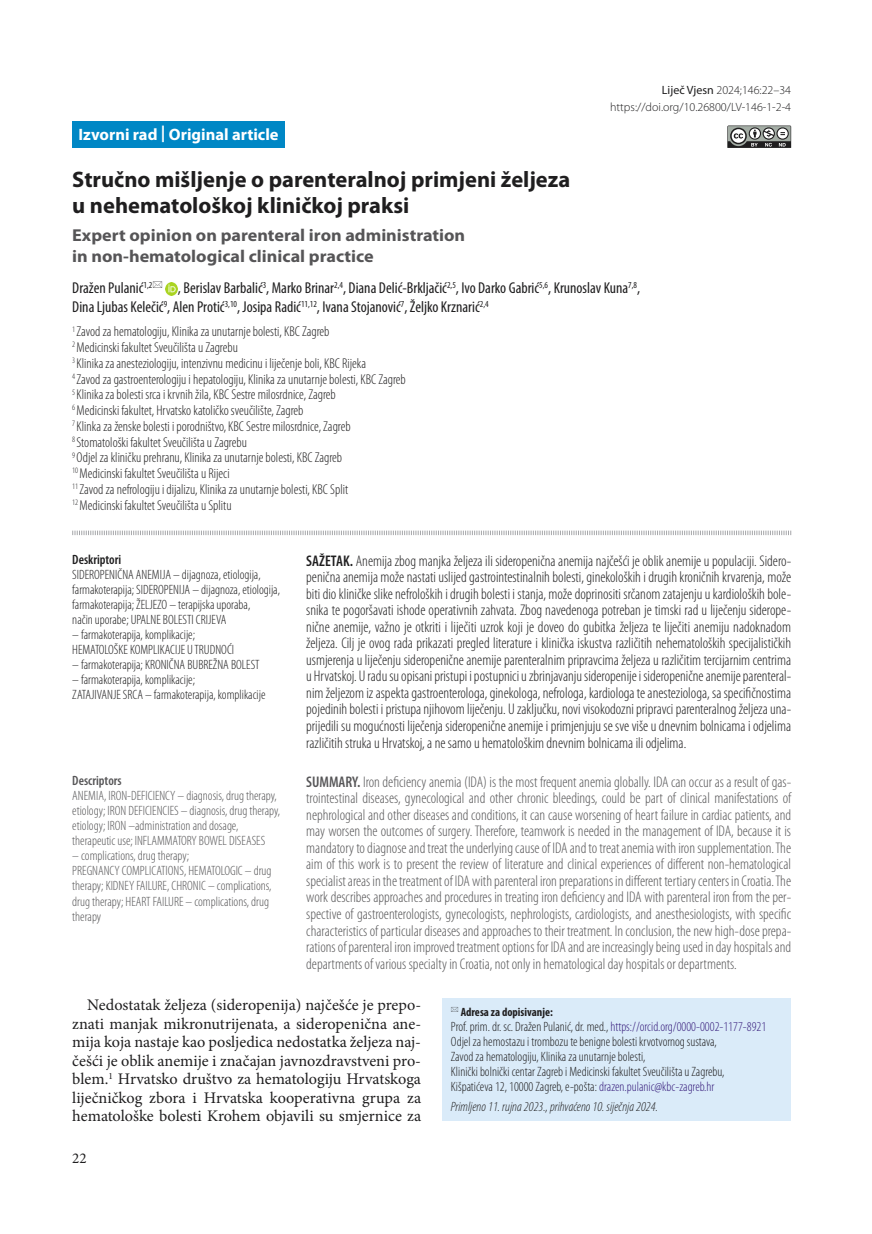
<style>
.page{position:relative;width:872px;height:1234px;background:#fff}
.page>*{position:absolute;margin:0;border:0;box-sizing:border-box;transform-origin:0 0}
.t1{font:700 22.5px/25.5px "Myriad Pro";color:#1f1e1f}
.t2{font:700 17.25px/20.2px "Myriad Pro";color:#565557;scale:1.05 1}
.t3{font:700 16.5px "Myriad Pro";color:#fff}
.t4{font:16.2px/18.5px "Minion Pro";color:#1f1e1f;text-align:justify}
.t5{font:condensed 15.75px/18.8px "Myriad Pro";color:#1f1e1f}
.t6{font:300 condensed 15.45px/16.5px "Myriad Pro";color:#1f1e1f;text-align:justify}
.t7{font:300 condensed 15.45px/16.5px "Myriad Pro";color:#565557;text-align:justify}
.t8{font:15px "Minion Pro";color:#1f1e1f}
.t9{font:300 condensed 14.25px/15.8px "Myriad Pro";color:#1f1e1f}
.t10{font:300 condensed 13.5px/15px "Myriad Pro";color:#1f1e1f}
.t11{font:300 condensed 13.5px/15px "Myriad Pro";color:#565557}
.t12{font:italic 300 condensed 13.5px "Myriad Pro";color:#1f1e1f}
.t13{font:600 condensed 13.5px "Myriad Pro";color:#1f1e1f}
.t14{font:600 condensed 13.5px "Myriad Pro";color:#565557}
.t15{font:300 12px/16.5px "Myriad Pro";color:#1f1e1f;text-align:right}
.t16{font:700 condensed 12px "Myriad Pro";color:#1f1e1f}
.s1{font-weight:400}
.s2{font-weight:600}
.s3{color:#371d7c}
</style>
<div class="page">
<svg style="left:727px;top:125px;width:64px;height:23px"></svg>
<div style="left:442px;top:998px;width:349px;height:122px;background:#daebf9"></div>
<div style="left:72px;top:121px;width:213px;height:27px;background:#0087c5"></div>
<svg style="left:72px;top:530px;width:719px;height:6px"></svg>
<svg style="left:165px;top:282px;width:13px;height:13px"></svg>
<p class="t3" style="left:78px;top:123px;width:202px">Izvorni rad | Original article</p>
<p class="t15" style="left:610px;top:82px;width:182px"><span class="s1">Liječ Vjesn</span> 2024;146:22–34 https://doi.org/10.26800/LV-146-1-2-4</p>
<h1 class="t1" style="left:72px;top:166px;width:499px">Stručno mišljenje o parenteralnoj primjeni željeza u nehematološkoj kliničkoj praksi</h1>
<p class="t2" style="left:72px;top:225px;width:376px">Expert opinion on parenteral iron administration in non-hematological clinical practice</p>
<p class="t5" style="left:72px;top:278px;width:81px">Dražen Pulanić<sup>1,2</sup></p>
<p class="t5" style="left:72px;top:278px;width:569px;text-indent:106px">, Berislav Barbalić<sup>3</sup>, Marko Brinar<sup>2,4</sup>, Diana Delić-Brkljačić<sup>2,5</sup>, Ivo Darko Gabrić<sup>5,6</sup>, Krunoslav Kuna<sup>7,8</sup>,<br>Dina Ljubas Kelečić<sup>9</sup>, Alen Protić<sup>3,10</sup>, Josipa Radić<sup>11,12</sup>, Ivana Stojanović<sup>7</sup>, Željko Krznarić<sup>2,4</sup></p>
<p class="t9" style="left:72px;top:323px;width:335px"><sup>1</sup> Zavod za hematologiju, Klinika za unutarnje bolesti, KBC Zagreb<br><sup>2</sup> Medicinski fakultet Sveučilišta u Zagrebu<br><sup>3</sup> Klinika za anesteziologiju, intenzivnu medicinu i liječenje boli, KBC Rijeka<br><sup>4</sup> Zavod za gastroenterologiju i hepatologiju, Klinika za unutarnje bolesti, KBC Zagreb <sup>5</sup> Klinika za bolesti srca i krvnih žila, KBC Sestre milosrdnice, Zagreb<br><sup>6</sup> Medicinski fakultet, Hrvatsko katoličko sveučilište, Zagreb<br><sup>7</sup> Klinka za ženske bolesti i porodništvo, KBC Sestre milosrdnice, Zagreb<br><sup>8</sup> Stomatološki fakultet Sveučilišta u Zagrebu<br><sup>9</sup> Odjel za kliničku prehranu, Klinika za unutarnje bolesti, KBC Zagreb<br><sup>10</sup> Medicinski fakultet Sveučilišta u Rijeci<br><sup>11</sup> Zavod za nefrologiju i dijalizu, Klinika za unutarnje bolesti, KBC Split<br><sup>12</sup> Medicinski fakultet Sveučilišta u Splitu</p>
<p class="t13" style="left:72px;top:551px;width:50px">Deskriptori</p>
<p class="t10" style="left:72px;top:567px;width:209px">SIDEROPENIČNA ANEMIJA – dijagnoza, etiologija, farmakoterapija; SIDEROPENIJA – dijagnoza, etiologija, farmakoterapija; ŽELJEZO – terapijska uporaba,<br>način uporabe; UPALNE BOLESTI CRIJEVA</p>
<p class="t10" style="left:72px;top:627px;width:163px">– farmakoterapija, komplikacije;<br>HEMATOLOŠKE KOMPLIKACIJE U TRUDNOĆI</p>
<p class="t10" style="left:72px;top:657px;width:189px">– farmakoterapija; KRONIČNA BUBREŽNA BOLEST</p>
<p class="t10" style="left:72px;top:672px;width:195px">– farmakoterapija, komplikacije;<br>ZATAJIVANJE SRCA – farmakoterapija, komplikacije</p>
<p class="t6" style="left:306px;top:552px;width:486px"><span class="s2">SAŽETAK.</span> Anemija zbog manjka željeza ili sideropenična anemija najčešći je oblik anemije u populaciji. Sidero&shy;penična anemija može nastati uslijed gastrointestinalnih bolesti, ginekoloških i drugih kroničnih krvarenja, može biti dio kliničke slike nefroloških i drugih bolesti i stanja, može doprinositi srčanom zatajenju u kardioloških bole&shy;snika te pogoršavati ishode operativnih zahvata. Zbog navedenoga potreban je timski rad u liječenju siderope&shy;nične anemije, važno je otkriti i liječiti uzrok koji je doveo do gubitka željeza te liječiti anemiju nadoknadom željeza. Cilj je ovog rada prikazati pregled literature i klinička iskustva različitih nehematoloških specijalističkih usmjerenja u liječenju sideropenične anemije parenteralnim pripravcima željeza u različitim tercijarnim centrima u Hrvatskoj. U radu su opisani pristupi i postupnici u zbrinjavanju sideropenije i sideropenične anemije parenteral&shy;nim željezom iz aspekta gastroenterologa, ginekologa, nefrologa, kardiologa te anesteziologa, sa specifičnostima pojedinih bolesti i pristupa njihovom liječenju. U zaključku, novi visokodozni pripravci parenteralnog željeza una&shy;prijedili su mogućnosti liječenja sideropenične anemije i primjenjuju se sve više u dnevnim bolnicama i odjelima različitih struka u Hrvatskoj, a ne samo u hematološkim dnevnim bolnicama ili odjelima.</p>
<p class="t7" style="left:306px;top:773px;width:486px"><span class="s2">SUMMARY.</span> Iron deficiency anemia (IDA) is the most frequent anemia globally. IDA can occur as a result of gas&shy;trointestinal diseases, gynecological and other chronic bleedings, could be part of clinical manifestations of nephrological and other diseases and conditions, it can cause worsening of heart failure in cardiac patients, and may worsen the outcomes of surgery. Therefore, teamwork is needed in the management of IDA, because it is mandatory to diagnose and treat the underlying cause of IDA and to treat anemia with iron supplementation. The aim of this work is to present the review of literature and clinical experiences of different non-hematological specialist areas in the treatment of IDA with parenteral iron preparations in different tertiary centers in Croatia. The work describes approaches and procedures in treating iron deficiency and IDA with parenteral iron from the per&shy;spective of gastroenterologists, gynecologists, nephrologists, cardiologists, and anesthesiologists, with specific characteristics of particular diseases and approaches to their treatment. In conclusion, the new high-dose prepa&shy;rations of parenteral iron improved treatment options for IDA and are increasingly being used in day hospitals and departments of various specialty in Croatia, not only in hematological day hospitals or departments.</p>
<p class="t4" style="left:72px;top:995px;width:350px;text-indent:15px">Nedostatak željeza (sideropenija) najčešće je prepo&shy;znati manjak mikronutrijenata, a sideropenična ane&shy;mija koja nastaje kao posljedica nedostatka željeza naj&shy;češći je oblik anemije i značajan javnozdravstveni pro&shy;blem.<sup>1</sup> Hrvatsko društvo za hematologiju Hrvatskoga liječničkog zbora i Hrvatska kooperativna grupa za hematološke bolesti Krohem objavili su smjernice za</p>
<p class="t14" style="left:72px;top:772px;width:51px">Descriptors</p>
<p class="t11" style="left:72px;top:788px;width:209px">ANEMIA, IRON-DEFICIENCY – diagnosis, drug therapy, etiology; IRON DEFICIENCIES – diagnosis, drug therapy, etiology; IRON –administration and dosage, therapeutic use; INFLAMMATORY BOWEL DISEASES</p>
<p class="t11" style="left:72px;top:848px;width:201px">– complications, drug therapy;<br>PREGNANCY COMPLICATIONS, HEMATOLOGIC – drug therapy; KIDNEY FAILURE, CHRONIC – complications, drug therapy; HEART FAILURE – complications, drug therapy</p>
<p class="t16" style="left:461px;top:1004px;width:94px">Adresa za dopisivanje:</p>
<p class="t10" style="left:451px;top:1018px;width:317px">Prof. prim. dr. sc. Dražen Pulanić, dr. med., <span class="s3">https://orcid.org/0000-0002-1177-8921<br></span>Odjel za hemostazu i trombozu te benigne bolesti krvotvornog sustava,<br>Zavod za hematologiju, Klinika za unutarnje bolesti,<br>Klinički bolnički centar Zagreb i Medicinski fakultet Sveučilišta u Zagrebu, Kišpatićeva 12, 10000 Zagreb, e-pošta: <span class="s3">drazen.pulanic@kbc-zagreb.hr</span></p>
<p class="t12" style="left:451px;top:1097px;width:209px">Primljeno 11. rujna 2023., prihvaćeno 10. siječnja 2024.</p>
<p class="t8" style="left:72px;top:1147px;width:16px">22</p>
</div>
